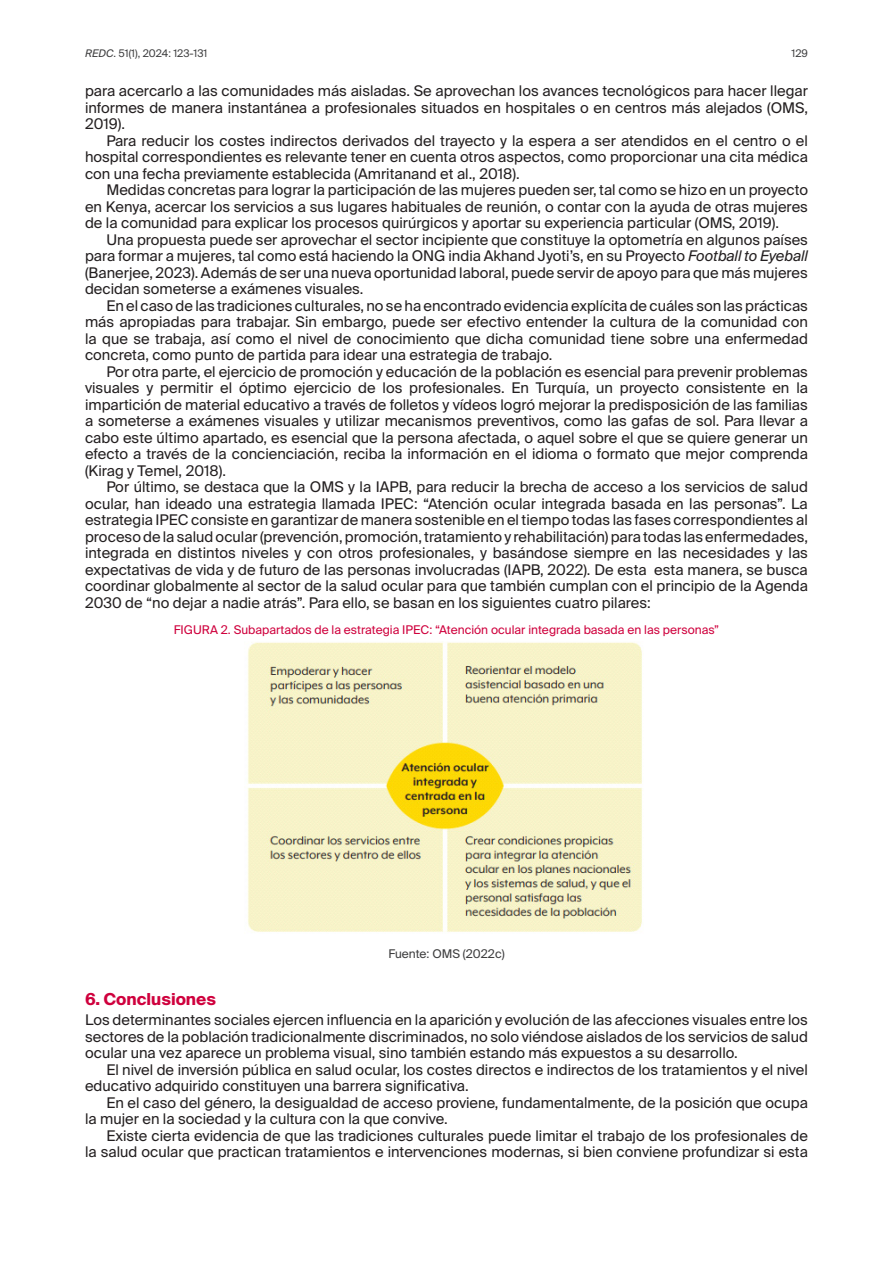
<style>
.page{position:relative;width:893px;height:1263px;background:#fff}
.page>*{position:absolute;margin:0;border:0;box-sizing:border-box;transform-origin:0 0}
.Epigrafe_1_Nivel_ES{font:700 16.5px "Suisse Intl";color:#cf003d}
.Normal_1er_parr{font:14.7px/16.5px "Suisse Intl";color:#231f20;text-align:justify}
.Título_elemento{font:12px "Suisse Intl";color:#cf003d}
.Pie_elemento{font:12px "Suisse Intl";color:#3e3e3f}
.t1{font:10.5px "Suisse Intl";color:#3e3e3f}
.s1{font-style:italic}
</style>
<div class="page">
<img style="left:248px;top:642px;width:395px;height:290px">
<p class="t1" style="left:85px;top:47px;width:124px"><span class="s1">REDC</span>. 51(1), 2024: 123-131</p>
<p class="t1" style="left:791px;top:47px;width:18px">129</p>
<p class="Normal_1er_parr" style="left:85px;top:83px;width:724px">para acercarlo a las comunidades más aisladas. Se aprovechan los avances tecnológicos para hacer llegar informes de manera instantánea a profesionales situados en hospitales o en centros más alejados (OMS, 2019).</p>
<p class="Normal_1er_parr" style="left:85px;top:133px;width:724px;text-indent:21px">Para reducir los costes indirectos derivados del trayecto y la espera a ser atendidos en el centro o el hospital correspondientes es relevante tener en cuenta otros aspectos, como proporcionar una cita médica con una fecha previamente establecida (Amritanand et al., 2018).</p>
<p class="Normal_1er_parr" style="left:85px;top:182px;width:724px;text-indent:21px">Medidas concretas para lograr la participación de las mujeres pueden ser, tal como se hizo en un proyecto en Kenya, acercar los servicios a sus lugares habituales de reunión, o contar con la ayuda de otras mujeres de la comunidad para explicar los procesos quirúrgicos y aportar su experiencia particular (OMS, 2019).</p>
<p class="Normal_1er_parr" style="left:85px;top:232px;width:724px;text-indent:21px">Una propuesta puede ser aprovechar el sector incipiente que constituye la optometría en algunos países para formar a mujeres, tal como está haciendo la ONG india Akhand Jyoti’s, en su Proyecto <span class="s1">Football to Eyeball </span>(Banerjee, 2023). Además de ser una nueva oportunidad laboral, puede servir de apoyo para que más mujeres decidan someterse a exámenes visuales.</p>
<p class="Normal_1er_parr" style="left:85px;top:298px;width:724px;text-indent:21px">En el caso de las tradiciones culturales, no se ha encontrado evidencia explícita de cuáles son las prácticas más apropiadas para trabajar. Sin embargo, puede ser efectivo entender la cultura de la comunidad con la que se trabaja, así como el nivel de conocimiento que dicha comunidad tiene sobre una enfermedad concreta, como punto de partida para idear una estrategia de trabajo.</p>
<p class="Normal_1er_parr" style="left:85px;top:364px;width:724px;text-indent:21px">Por otra parte, el ejercicio de promoción y educación de la población es esencial para prevenir problemas visuales y permitir el óptimo ejercicio de los profesionales. En Turquía, un proyecto consistente en la impartición de material educativo a través de folletos y vídeos logró mejorar la predisposición de las familias a someterse a exámenes visuales y utilizar mecanismos preventivos, como las gafas de sol. Para llevar a cabo este último apartado, es esencial que la persona afectada, o aquel sobre el que se quiere generar un efecto a través de la concienciación, reciba la información en el idioma o formato que mejor comprenda (Kirag y Temel, 2018).</p>
<p class="Normal_1er_parr" style="left:85px;top:479px;width:724px;text-indent:21px">Por último, se destaca que la OMS y la IAPB, para reducir la brecha de acceso a los servicios de salud ocular, han ideado una estrategia llamada IPEC: “Atención ocular integrada basada en las personas”. La estrategia IPEC consiste en garantizar de manera sostenible en el tiempo todas las fases correspondientes al proceso de la salud ocular (prevención, promoción, tratamiento y rehabilitación) para todas las enfermedades, integrada en distintos niveles y con otros profesionales, y basándose siempre en las necesidades y las expectativas de vida y de futuro de las personas involucradas (IAPB, 2022). De esta esta manera, se busca coordinar globalmente al sector de la salud ocular para que también cumplan con el principio de la Agenda 2030 de “no dejar a nadie atrás”. Para ello, se basan en los siguientes cuatro pilares:</p>
<p class="Título_elemento" style="left:174px;top:623px;width:547px">FIGURA 2. Subapartados de la estrategia IPEC: “Atención ocular integrada basada en las personas”</p>
<p class="Pie_elemento" style="left:388px;top:946px;width:118px">Fuente: OMS (2022c)</p>
<p class="Epigrafe_1_Nivel_ES" style="left:85px;top:989px;width:133px">6. Conclusiones</p>
<p class="Normal_1er_parr" style="left:85px;top:1012px;width:724px">Los determinantes sociales ejercen influencia en la aparición y evolución de las afecciones visuales entre los sectores de la población tradicionalmente discriminados, no solo viéndose aislados de los servicios de salud ocular una vez aparece un problema visual, sino también estando más expuestos a su desarrollo.</p>
<p class="Normal_1er_parr" style="left:85px;top:1061px;width:724px;text-indent:21px">El nivel de inversión pública en salud ocular, los costes directos e indirectos de los tratamientos y el nivel educativo adquirido constituyen una barrera significativa.</p>
<p class="Normal_1er_parr" style="left:85px;top:1094px;width:724px;text-indent:21px">En el caso del género, la desigualdad de acceso proviene, fundamentalmente, de la posición que ocupa la mujer en la sociedad y la cultura con la que convive.</p>
<p class="Normal_1er_parr" style="left:85px;top:1127px;width:724px;text-align:right">Existe cierta evidencia de que las tradiciones culturales puede limitar el trabajo de los profesionales de<br>la salud ocular que practican tratamientos e intervenciones modernas, si bien conviene profundizar si esta</p>
</div>
